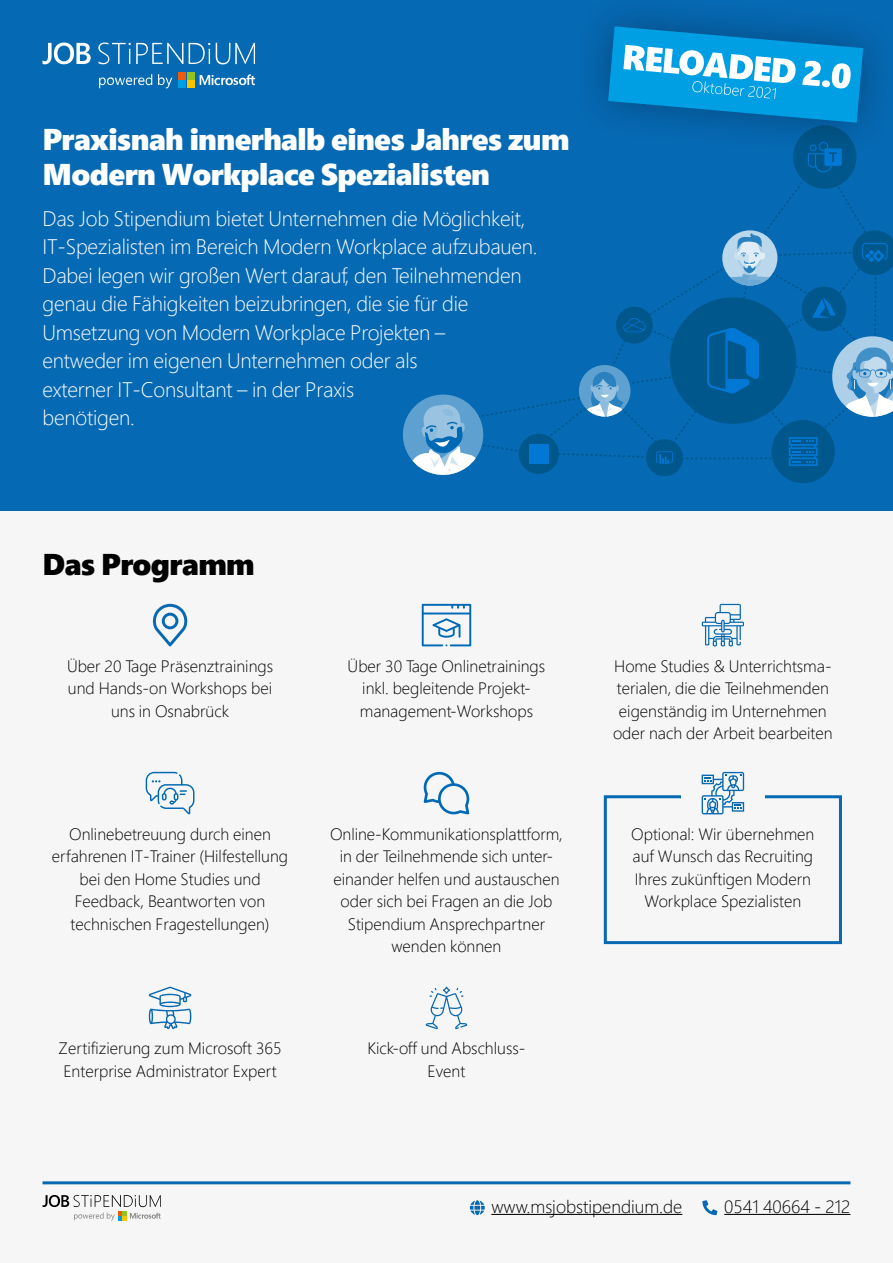
<style>
.page{position:relative;width:893px;height:1263px;background:#fff}
.page>*{position:absolute;margin:0;border:0;box-sizing:border-box;transform-origin:0 0}
.t1{font:900 30px/34.5px "Segoe Pro";letter-spacing:-.02em;color:#fff}
.t2{font:900 30px "Segoe Pro";letter-spacing:-.02em;color:#000}
.t3{font:300 21px/28.5px "Segoe Pro";letter-spacing:-.01em;color:#fff}
.t4{font:300 18px "Segoe Pro";color:#000}
.t5{font:300 16.5px/22.5px "Segoe Pro";color:#000;text-align:center}
</style>
<div class="page">
<div style="left:0;top:510px;width:893px;height:753px;background:#f6f6f6"></div>
<div style="left:0;top:0;width:893px;height:510px;background:#0669b3"></div>
<div style="left:646px;top:439px;width:37px;height:37px;background:#00578c;border-radius:50%"></div>
<div style="left:772px;top:420px;width:63px;height:63px;background:#00578c;border-radius:50%"></div>
<div style="left:793px;top:125px;width:63px;height:64px;background:#00578c;border-radius:50%"></div>
<svg style="left:808px;top:159px;width:34px;height:13px"></svg>
<svg style="left:403px;top:178px;width:490px;height:297px"></svg>
<svg style="left:99px;top:74px;width:53px;height:14px"></svg>
<svg style="left:158px;top:74px;width:14px;height:14px"></svg>
<svg style="left:43px;top:43px;width:48px;height:21px"></svg>
<svg style="left:98px;top:43px;width:85px;height:21px"></svg>
<svg style="left:189px;top:43px;width:21px;height:21px"></svg>
<svg style="left:216px;top:43px;width:39px;height:21px"></svg>
<svg style="left:200px;top:74px;width:55px;height:11px"></svg>
<div style="left:178px;top:72px;width:8px;height:8px;background:#eb5c0d"></div>
<div style="left:187px;top:72px;width:8px;height:8px;background:#94c21f"></div>
<div style="left:178px;top:80px;width:8px;height:8px;background:#009ee3"></div>
<div style="left:187px;top:80px;width:8px;height:8px;background:#fcc200"></div>
<svg style="left:422px;top:604px;width:49px;height:42px"></svg>
<svg style="left:146px;top:772px;width:48px;height:42px"></svg>
<hr style="left:43px;top:1181px;width:807px;height:3px;background:#0769b1">
<hr style="left:491px;top:1214px;width:191px;height:1px;background:#000">
<hr style="left:724px;top:1214px;width:126px;height:1px;background:#000">
<svg style="left:702px;top:1200px;width:15px;height:15px"></svg>
<svg style="left:470px;top:1200px;width:15px;height:15px"></svg>
<svg style="left:43px;top:1195px;width:118px;height:25px"></svg>
<div style="left:604px;top:795px;width:238px;height:149px;border:3px solid #0769b1"></div>
<div style="left:681px;top:765px;width:84px;height:56px;background:#f6f6f6"></div>
<svg style="left:424px;top:772px;width:45px;height:43px"></svg>
<svg style="left:426px;top:987px;width:41px;height:42px"></svg>
<svg style="left:149px;top:986px;width:42px;height:43px"></svg>
<svg style="left:702px;top:772px;width:42px;height:42px"></svg>
<svg style="left:702px;top:604px;width:42px;height:42px"></svg>
<svg style="left:152px;top:604px;width:36px;height:42px"></svg>
<div style="left:572px;top:0;width:321px;height:159px;background:#000;opacity:.3"></div>
<svg style="left:608px;top:26px;width:255px;height:97px;background:#269cd6"></svg>
<h1 class="t1" style="left:43px;top:121px;width:529px">Praxisnah innerhalb eines Jahres zum<br>Modern Workplace Spezialisten</h1>
<p class="t3" style="left:43px;top:204px;width:497px">Das Job Stipendium bietet Unternehmen die Möglichkeit, IT-Spezialisten im Bereich Modern Workplace aufzubauen.<br>Dabei legen wir großen Wert darauf, den Teilnehmenden genau die Fähigkeiten beizubringen, die sie für die Umsetzung von Modern Workplace Projekten –<br>entweder im eigenen Unternehmen oder als<br>externer IT-Consultant – in der Praxis<br>benötigen.</p>
<h1 class="t2" style="left:43px;top:544px;width:214px">Das Programm</h1>
<p class="t5" style="left:67px;top:654px;width:208px">Über 20 Tage Präsenztrainings und Hands-on Workshops bei uns in Osnabrück</p>
<p class="t5" style="left:52px;top:822px;width:238px">Onlinebetreuung durch einen erfahrenen IT-Trainer (Hilfestellung bei den Home Studies und<br>Feedback, Beantworten von technischen Fragestellungen)</p>
<p class="t5" style="left:59px;top:1037px;width:224px;text-align:left">Zertifizierung zum Microsoft 365<br>Enterprise Administrator Expert</p>
<p class="t5" style="left:348px;top:654px;width:199px">Über 30 Tage Onlinetrainings inkl. begleitende Projekt&shy;management-Workshops</p>
<p class="t5" style="left:330px;top:822px;width:234px">Online-Kommunikationsplattform, in der Teilnehmende sich unter&shy;einander helfen und austauschen oder sich bei Fragen an die Job<br>Stipendium Ansprechpartner wenden können</p>
<p class="t5" style="left:368px;top:1037px;width:159px">Kick-off und Abschluss-<br>Event</p>
<p class="t5" style="left:613px;top:654px;width:221px">Home Studies &amp; Unterrichtsma&shy;terialen, die die Teilnehmenden eigenständig im Unternehmen oder nach der Arbeit bearbeiten</p>
<p class="t5" style="left:631px;top:822px;width:185px">Optional: Wir übernehmen auf Wunsch das Recruiting<br>Ihres zukünftigen Modern<br>Workplace Spezialisten</p>
<p class="t4" style="left:491px;top:1194px;width:192px">www.msjobstipendium.de</p>
<p class="t4" style="left:724px;top:1194px;width:128px">0541 40664 - 212</p>
</div>
